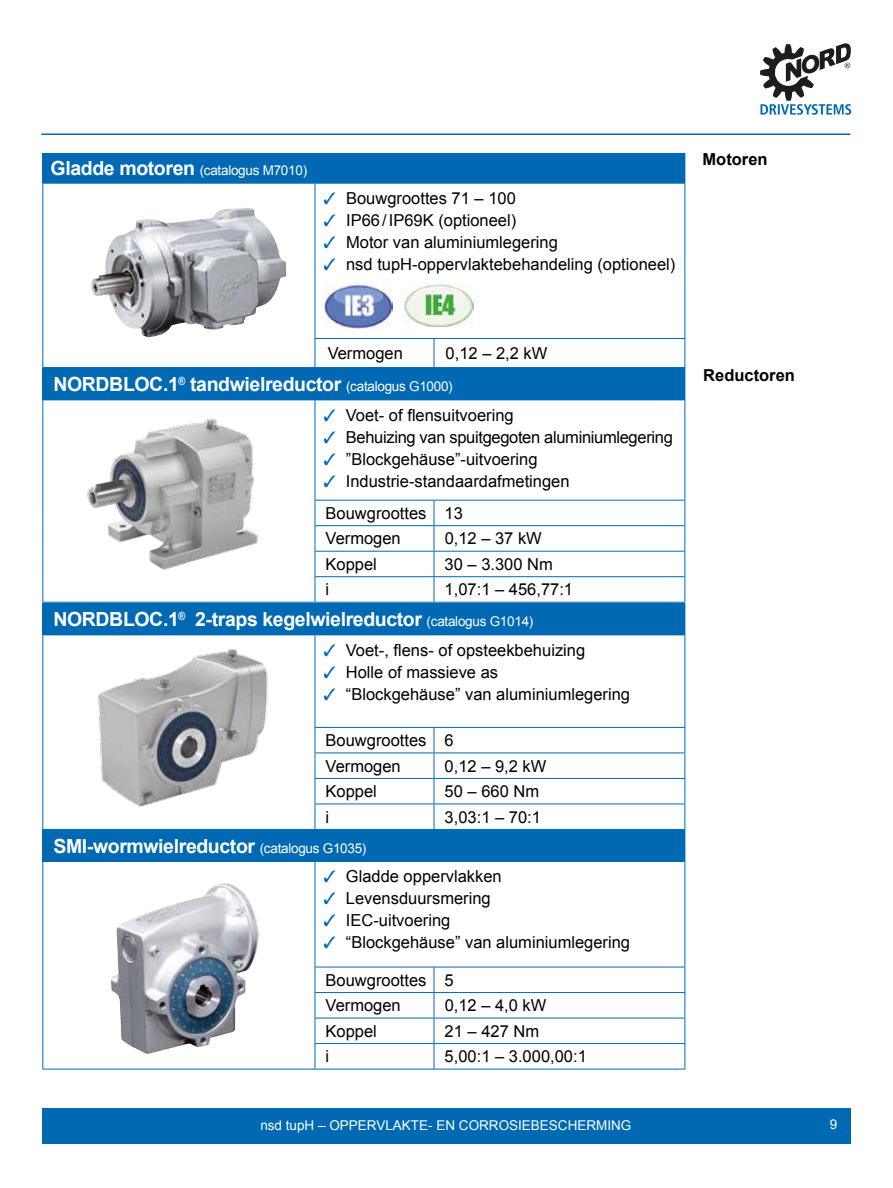
<style>
.page{position:relative;width:893px;height:1188px;background:#fff}
.page>*{position:absolute;margin:0;border:0;box-sizing:border-box;transform-origin:0 0}
.t1{font:700 19.5px "Arial";letter-spacing:-.02em;color:#fff}
.t2{font:16.5px/25.5px "Arial";color:#000}
.t3{font:16.5px "Arial";letter-spacing:-.02em;color:#000}
.t4{font:700 16.5px "Arial";color:#000}
.t5{font:13.5px "Arial";color:#fff}
.t6{font:13.5px "Arial";letter-spacing:-.02em;color:#fff}
.s1{font-weight:700;font-size:19.5px}
.s2{color:#0069b4}
.s3{font-weight:400;font-size:13.5px}
</style>
<div class="page">
<div style="left:42px;top:1108px;width:808px;height:36px;background:#0069b4"></div>
<hr style="left:41px;top:134px;width:809px;height:1px;background:#0069b4">
<svg style="left:760px;top:43px;width:91px;height:72px"></svg>
<img style="left:323px;top:282px;width:69px;height:46px">
<img style="left:98px;top:649px;width:170px;height:158px">
<img style="left:87px;top:418px;width:171px;height:152px">
<img style="left:111px;top:883px;width:148px;height:171px">
<img style="left:91px;top:208px;width:195px;height:129px">
<img style="left:404px;top:283px;width:69px;height:43px">
<div style="left:43px;top:604px;width:642px;height:31px;background:#0069b4"></div>
<hr style="left:684px;top:635px;width:1px;height:92px;background:#0069b4">
<hr style="left:42px;top:829px;width:273px;height:1px;background:#0069b4">
<hr style="left:42px;top:635px;width:273px;height:1px;background:#0069b4">
<hr style="left:315px;top:635px;width:119px;height:1px;background:#0069b4">
<hr style="left:434px;top:635px;width:251px;height:1px;background:#0069b4">
<hr style="left:42px;top:603px;width:273px;height:1px;background:#0069b4">
<hr style="left:42px;top:604px;width:1px;height:31px;background:#0069b4">
<hr style="left:315px;top:603px;width:119px;height:1px;background:#0069b4">
<hr style="left:434px;top:603px;width:251px;height:1px;background:#0069b4">
<hr style="left:42px;top:635px;width:1px;height:92px;background:#0069b4">
<svg style="left:42px;top:727px;width:1px;height:102px"></svg>
<hr style="left:315px;top:635px;width:1px;height:92px;background:#0069b4">
<svg style="left:315px;top:727px;width:370px;height:102px"></svg>
<hr style="left:315px;top:829px;width:119px;height:1px;background:#0069b4">
<hr style="left:434px;top:829px;width:251px;height:1px;background:#0069b4">
<div style="left:43px;top:369px;width:642px;height:31px;background:#0069b4"></div>
<hr style="left:684px;top:400px;width:1px;height:100px;background:#0069b4">
<hr style="left:42px;top:602px;width:273px;height:1px;background:#0069b4">
<hr style="left:42px;top:400px;width:273px;height:1px;background:#0069b4">
<hr style="left:315px;top:400px;width:119px;height:1px;background:#0069b4">
<hr style="left:434px;top:400px;width:251px;height:1px;background:#0069b4">
<hr style="left:42px;top:368px;width:273px;height:1px;background:#0069b4">
<hr style="left:42px;top:369px;width:1px;height:31px;background:#0069b4">
<hr style="left:315px;top:368px;width:119px;height:1px;background:#0069b4">
<hr style="left:434px;top:368px;width:251px;height:1px;background:#0069b4">
<hr style="left:42px;top:400px;width:1px;height:100px;background:#0069b4">
<svg style="left:42px;top:500px;width:1px;height:102px"></svg>
<hr style="left:315px;top:400px;width:1px;height:100px;background:#0069b4">
<hr style="left:315px;top:500px;width:119px;height:1px;background:#0069b4">
<hr style="left:434px;top:500px;width:251px;height:1px;background:#0069b4">
<hr style="left:315px;top:525px;width:119px;height:1px;background:#0069b4">
<hr style="left:434px;top:525px;width:251px;height:1px;background:#0069b4">
<hr style="left:315px;top:551px;width:119px;height:1px;background:#0069b4">
<hr style="left:434px;top:551px;width:251px;height:1px;background:#0069b4">
<hr style="left:315px;top:576px;width:119px;height:1px;background:#0069b4">
<svg style="left:315px;top:501px;width:1px;height:101px"></svg>
<hr style="left:434px;top:576px;width:251px;height:1px;background:#0069b4">
<svg style="left:434px;top:501px;width:1px;height:101px"></svg>
<svg style="left:684px;top:501px;width:1px;height:101px"></svg>
<hr style="left:315px;top:602px;width:119px;height:1px;background:#0069b4">
<hr style="left:434px;top:602px;width:251px;height:1px;background:#0069b4">
<div style="left:43px;top:830px;width:642px;height:31px;background:#0069b4"></div>
<hr style="left:684px;top:862px;width:1px;height:105px;background:#0069b4">
<hr style="left:42px;top:1069px;width:273px;height:1px;background:#0069b4">
<hr style="left:42px;top:861px;width:273px;height:1px;background:#0069b4">
<hr style="left:315px;top:861px;width:119px;height:1px;background:#0069b4">
<hr style="left:434px;top:861px;width:251px;height:1px;background:#0069b4">
<hr style="left:42px;top:830px;width:273px;height:1px;background:#0069b4">
<hr style="left:42px;top:831px;width:1px;height:30px;background:#0069b4">
<hr style="left:42px;top:862px;width:1px;height:105px;background:#0069b4">
<svg style="left:42px;top:967px;width:1px;height:102px"></svg>
<hr style="left:315px;top:862px;width:1px;height:105px;background:#0069b4">
<svg style="left:315px;top:967px;width:370px;height:102px"></svg>
<hr style="left:315px;top:1069px;width:119px;height:1px;background:#0069b4">
<hr style="left:434px;top:1069px;width:251px;height:1px;background:#0069b4">
<div style="left:43px;top:153px;width:642px;height:30px;background:#0069b4"></div>
<hr style="left:684px;top:184px;width:1px;height:154px;background:#0069b4">
<hr style="left:42px;top:367px;width:273px;height:1px;background:#0069b4">
<hr style="left:42px;top:153px;width:273px;height:1px;background:#0069b4">
<svg style="left:42px;top:154px;width:1px;height:29px"></svg>
<hr style="left:42px;top:183px;width:273px;height:1px;background:#0069b4">
<hr style="left:315px;top:183px;width:119px;height:1px;background:#0069b4">
<hr style="left:434px;top:183px;width:251px;height:1px;background:#0069b4">
<hr style="left:42px;top:184px;width:1px;height:154px;background:#0069b4">
<svg style="left:42px;top:338px;width:1px;height:29px"></svg>
<hr style="left:315px;top:184px;width:1px;height:154px;background:#0069b4">
<svg style="left:315px;top:338px;width:370px;height:29px"></svg>
<hr style="left:315px;top:367px;width:119px;height:1px;background:#0069b4">
<hr style="left:434px;top:367px;width:251px;height:1px;background:#0069b4">
<p class="t6" style="left:51px;top:162px;width:258px"><span class="s1">Gladde motoren</span> (catalogus M7010)</p>
<p class="t2" style="left:323px;top:186px;width:194px"><span class="s2">✓</span> Bouwgroottes 71 – 100</p>
<p class="t2" style="left:323px;top:208px;width:194px"><span class="s2">✓</span> IP66/IP69K (optioneel)</p>
<p class="t2" style="left:323px;top:230px;width:236px"><span class="s2">✓</span> Motor van aluminiumlegering</p>
<p class="t2" style="left:323px;top:252px;width:353px"><span class="s2">✓</span> nsd tupH-oppervlaktebehandeling (optioneel)</p>
<p class="t4" style="left:702px;top:148px;width:67px">Motoren</p>
<p class="t2" style="left:328px;top:341px;width:77px">Vermogen</p>
<p class="t2" style="left:446px;top:341px;width:103px">0,12 – 2,2 kW</p>
<p class="t1" style="left:53px;top:372px;width:401px">NORDBLOC.1<sup>®</sup> tandwielreductor <span class="s3">(catalogus G1000)</span></p>
<p class="t2" style="left:323px;top:403px;width:192px"><span class="s2">✓</span> Voet- of flensuitvoering</p>
<p class="t3" style="left:323px;top:426px;width:351px"><span class="s2">✓</span> Behuizing van spuitgegoten aluminiumlegering</p>
<p class="t2" style="left:323px;top:447px;width:216px"><span class="s2">✓</span> ”Blockgehäuse”-uitvoering</p>
<p class="t2" style="left:323px;top:465px;width:248px;line-height:32px"><span class="s2">✓</span> Industrie-standaardafmetingen<br>Bouwgroottes 13</p>
<p class="t2" style="left:326px;top:526px;width:77px">Vermogen</p>
<p class="t2" style="left:445px;top:526px;width:99px">0,12 – 37 kW</p>
<p class="t2" style="left:326px;top:552px;width:53px">Koppel</p>
<p class="t2" style="left:445px;top:552px;width:110px">30 – 3.300 Nm</p>
<p class="t2" style="left:326px;top:577px;width:5px">i</p>
<p class="t2" style="left:445px;top:577px;width:130px">1,07:1 – 456,77:1</p>
<p class="t1" style="left:53px;top:607px;width:481px">NORDBLOC.1<sup>®</sup> 2-traps kegelwielreductor <span class="s3">(catalogus G1014)</span></p>
<p class="t2" style="left:323px;top:638px;width:263px"><span class="s2">✓</span> Voet-, flens- of opsteekbehuizing</p>
<p class="t2" style="left:323px;top:660px;width:176px"><span class="s2">✓</span> Holle of massieve as</p>
<p class="t2" style="left:323px;top:682px;width:308px"><span class="s2">✓</span> “Blockgehäuse” van aluminiumlegering</p>
<p class="t2" style="left:326px;top:728px;width:130px">Bouwgroottes 6<br>Vermogen</p>
<p class="t2" style="left:445px;top:753px;width:103px">0,12 – 9,2 kW</p>
<p class="t2" style="left:326px;top:779px;width:53px">Koppel</p>
<p class="t2" style="left:445px;top:779px;width:96px">50 – 660 Nm</p>
<p class="t2" style="left:326px;top:804px;width:5px">i</p>
<p class="t2" style="left:445px;top:804px;width:98px">3,03:1 – 70:1</p>
<p class="t1" style="left:53px;top:833px;width:314px">SMI-wormwielreductor <span class="s3">(catalogus G1035)</span></p>
<p class="t2" style="left:323px;top:864px;width:180px"><span class="s2">✓</span> Gladde oppervlakken</p>
<p class="t2" style="left:323px;top:886px;width:169px"><span class="s2">✓</span> Levensduursmering</p>
<p class="t2" style="left:323px;top:908px;width:128px"><span class="s2">✓</span> IEC-uitvoering</p>
<p class="t2" style="left:323px;top:930px;width:308px"><span class="s2">✓</span> “Blockgehäuse” van aluminiumlegering</p>
<p class="t2" style="left:326px;top:967px;width:130px">Bouwgroottes 5<br>Vermogen</p>
<p class="t2" style="left:445px;top:993px;width:103px">0,12 – 4,0 kW</p>
<p class="t2" style="left:326px;top:1018px;width:53px">Koppel</p>
<p class="t2" style="left:445px;top:1018px;width:96px">21 – 427 Nm</p>
<p class="t2" style="left:326px;top:1044px;width:5px">i</p>
<p class="t2" style="left:445px;top:1044px;width:144px">5,00:1 – 3.000,00:1</p>
<p class="t4" style="left:703px;top:365px;width:93px">Reductoren</p>
<p class="t5" style="left:260px;top:1116px;width:373px">nsd tupH – OPPERVLAKTE- EN CORROSIEBESCHERMING</p>
<p class="t5" style="left:830px;top:1116px;width:9px">9</p>
</div>
